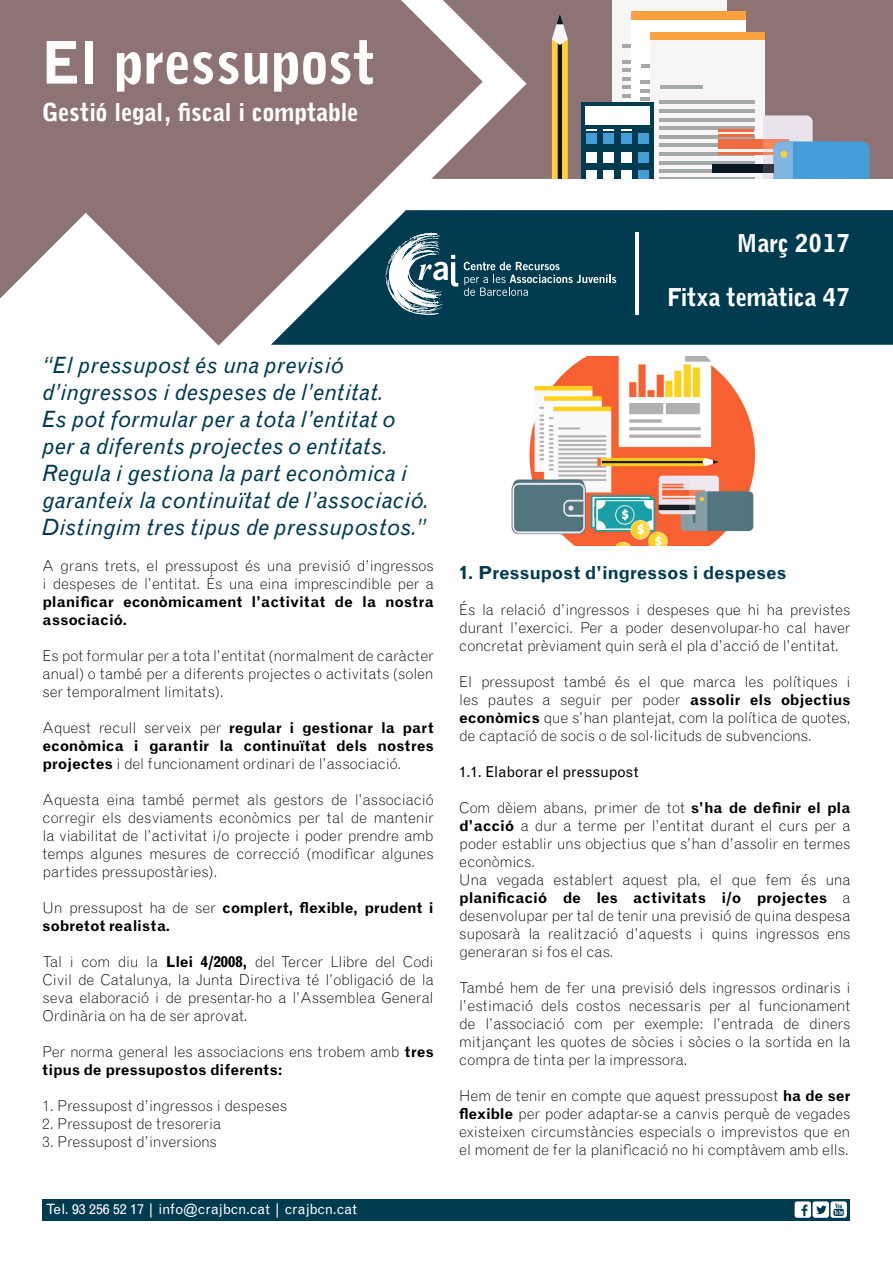
<style>
.page{position:relative;width:893px;height:1263px;background:#fff}
.page>*{position:absolute;margin:0;border:0;box-sizing:border-box;transform-origin:0 0}
.t1{font:900 57px "Grotesque MT Std";letter-spacing:-.005em;color:#fff}
.t2{font:900 24px "Grotesque MT Std";letter-spacing:-.02em;color:#fff}
.t3{font:italic 22.5px/27px "Grotesque MT Std";letter-spacing:.02em;color:#003b4f}
.t4{font:700 18px "Grotesque MT Std";color:#003b4f}
.t5{font:300 15px/18px "Grotesque MT Std";letter-spacing:-.01em;color:#000;text-align:justify}
.t6{font:700 15px/18px "Grotesque MT Std";color:#000}
.t7{font:15px "Grotesque MT Std";letter-spacing:-.005em;color:#000}
.t8{font:14.25px "Grotesque MT Std";color:#fff}
.s1{font-weight:300}
.s2{font-weight:700}
</style>
<div class="page">
<div style="left:43px;top:1199px;width:807px;height:21px;background:#003b4f"></div>
<div style="left:830px;top:1201px;width:17px;height:17px;background:#fff;border-radius:2px"></div>
<svg style="left:795px;top:1201px;width:49px;height:17px"></svg>
<svg style="left:0;top:0;width:431px;height:346px;fill:#8e7374"></svg>
<svg style="left:271px;top:210px;width:622px;height:135px;background:#1b4d5e"></svg>
<svg style="left:431px;top:0;width:462px;height:179px;background:#9e8788"></svg>
<div style="left:612px;top:0;width:115px;height:160px;background:#f7f5f5"></div>
<hr style="left:622px;top:44px;width:43px;height:4px;background:#a3a8a8">
<hr style="left:622px;top:60px;width:95px;height:3px;background:#a3a8a8">
<hr style="left:622px;top:68px;width:95px;height:4px;background:#a3a8a8">
<hr style="left:622px;top:77px;width:95px;height:4px;background:#a3a8a8">
<hr style="left:622px;top:85px;width:95px;height:4px;background:#a3a8a8">
<hr style="left:622px;top:94px;width:95px;height:4px;background:#a3a8a8">
<div style="left:631px;top:11px;width:115px;height:9px;background:#f9a13f"></div>
<div style="left:631px;top:20px;width:115px;height:159px;background:#fff"></div>
<hr style="left:641px;top:65px;width:43px;height:3px;background:#a3a8a8">
<hr style="left:641px;top:80px;width:95px;height:4px;background:#a3a8a8">
<hr style="left:641px;top:89px;width:95px;height:3px;background:#a3a8a8">
<hr style="left:641px;top:97px;width:95px;height:4px;background:#a3a8a8">
<div style="left:650px;top:32px;width:114px;height:9px;background:#f9a13f"></div>
<div style="left:650px;top:41px;width:114px;height:138px;background:#f7f5f5"></div>
<hr style="left:660px;top:85px;width:43px;height:4px;background:#a3a8a8">
<hr style="left:660px;top:101px;width:95px;height:3px;background:#a3a8a8">
<hr style="left:660px;top:109px;width:95px;height:4px;background:#a3a8a8">
<hr style="left:660px;top:118px;width:95px;height:3px;background:#a3a8a8">
<hr style="left:660px;top:126px;width:95px;height:4px;background:#a3a8a8">
<hr style="left:660px;top:135px;width:95px;height:4px;background:#a3a8a8">
<hr style="left:660px;top:143px;width:95px;height:4px;background:#a3a8a8">
<hr style="left:660px;top:152px;width:95px;height:4px;background:#a3a8a8">
<hr style="left:660px;top:161px;width:95px;height:3px;background:#a3a8a8">
<svg style="left:660px;top:169px;width:89px;height:4px"></svg>
<hr style="left:660px;top:178px;width:95px;height:1px;background:#a3a8a8">
<div style="left:712px;top:164px;width:100px;height:8px;background:#091720"></div>
<div style="left:718px;top:139px;width:71px;height:10px;background:#f26a40"></div>
<hr style="left:718px;top:152px;width:71px;height:2px;background:#f26a40">
<hr style="left:718px;top:134px;width:36px;height:2px;background:#f26a40">
<hr style="left:718px;top:129px;width:36px;height:3px;background:#f26a40">
<svg style="left:552px;top:13px;width:16px;height:166px;background:#bb9f44"></svg>
<svg style="left:749px;top:116px;width:120px;height:63px;background:#8aa3bc"></svg>
<div style="left:582px;top:102px;width:72px;height:77px;background:#003b4f"></div>
<div style="left:586px;top:134px;width:10px;height:10px;background:#459dd7"></div>
<div style="left:586px;top:152px;width:10px;height:10px;background:#fff"></div>
<div style="left:586px;top:170px;width:10px;height:9px;background:#fff"></div>
<div style="left:604px;top:134px;width:10px;height:10px;background:#459dd7"></div>
<div style="left:604px;top:152px;width:10px;height:10px;background:#fff"></div>
<div style="left:604px;top:170px;width:10px;height:9px;background:#fff"></div>
<div style="left:621px;top:134px;width:10px;height:10px;background:#459dd7"></div>
<svg style="left:586px;top:129px;width:10px;height:2px"></svg>
<svg style="left:604px;top:129px;width:10px;height:2px"></svg>
<svg style="left:621px;top:129px;width:10px;height:2px"></svg>
<div style="left:621px;top:152px;width:10px;height:10px;background:#fff"></div>
<div style="left:621px;top:170px;width:10px;height:9px;background:#fff"></div>
<div style="left:639px;top:134px;width:10px;height:10px;background:#459dd7"></div>
<div style="left:639px;top:152px;width:10px;height:10px;background:#459dd7"></div>
<div style="left:639px;top:170px;width:10px;height:9px;background:#459dd7"></div>
<div style="left:585px;top:106px;width:65px;height:19px;background:#fff"></div>
<svg style="left:464px;top:262px;width:152px;height:34px;background:#285a6b"></svg>
<svg style="left:385px;top:233px;width:73px;height:82px"></svg>
<hr style="left:635px;top:232px;width:3px;height:83px;background:#fff">
<img style="left:511px;top:356px;width:245px;height:189px">
<h1 class="t1" style="left:43px;top:28px;width:334px">El pressupost</h1>
<h2 class="t2" style="left:43px;top:98px;width:317px">Gestió legal, fiscal i comptable</h2>
<p class="t3" style="left:43px;top:351px;width:388px">“El pressupost és una previsió d’ingressos i despeses de l’entitat.<br>Es pot formular per a tota l’entitat o per a diferents projectes o entitats.<br>Regula i gestiona la part econòmica i garanteix la continuïtat de l’associació.<br>Distingim tres tipus de pressupostos.”</p>
<p class="t5" style="left:43px;top:556px;width:393px">A grans trets, el pressupost és una previsió d’ingressos i despeses de l’entitat. És una eina imprescindible per a</p>
<p class="t6" style="left:43px;top:593px;width:393px">planificar econòmicament l’activitat de la nostra associació.</p>
<p class="t5" style="left:43px;top:646px;width:393px">Es pot formular per a tota l’entitat (normalment de caràcter anual) o també per a diferents projectes o activitats (solen ser temporalment limitats).</p>
<p class="t6" style="left:43px;top:719px;width:393px;text-align:justify"><span class="s1">Aquest recull serveix per</span> regular i gestionar la part econòmica i garantir la continuïtat dels nostres projectes <span class="s1">i del funcionament ordinari de l’associació.</span></p>
<p class="t5" style="left:43px;top:790px;width:393px">Aquesta eina també permet als gestors de l’associació corregir els desviaments econòmics per tal de mantenir la viabilitat de l’activitat i/o projecte i poder prendre amb temps algunes mesures de correcció (modificar algunes partides pressupostàries).</p>
<p class="t6" style="left:43px;top:899px;width:393px"><span class="s1">Un pressupost ha de ser</span> complert, flexible, prudent i sobretot realista.</p>
<p class="t5" style="left:43px;top:952px;width:393px">Tal i com diu la <span class="s2">Llei 4/2008,</span> del Tercer Llibre del Codi Civil de Catalunya, la Junta Directiva té l’obligació de la seva elaboració i de presentar-ho a l’Assemblea General Ordinària on ha de ser aprovat.</p>
<p class="t5" style="left:43px;top:1042px;width:393px">Per norma general les associacions ens trobem amb <span class="s2">tres tipus de pressupostos diferents:</span></p>
<p class="t5" style="left:43px;top:1096px;width:246px">1. Pressupost d’ingressos i despeses</p>
<p class="t5" style="left:43px;top:1114px;width:180px">2. Pressupost de tresoreria</p>
<p class="t5" style="left:43px;top:1132px;width:176px">3. Pressupost d’inversions</p>
<p class="t8" style="left:46px;top:1200px;width:313px">Tel. 93 256 52 17 | info@crajbcn.cat | crajbcn.cat</p>
<h2 class="t2" style="left:737px;top:229px;width:115px">Març 2017</h2>
<h2 class="t2" style="left:667px;top:283px;width:185px">Fitxa temàtica 47</h2>
<p class="t4" style="left:459px;top:562px;width:329px">1. Pressupost d’ingressos i despeses</p>
<p class="t5" style="left:459px;top:601px;width:393px">És la relació d’ingressos i despeses que hi ha previstes durant l’exercici. Per a poder desenvolupar-ho cal haver concretat prèviament quin serà el pla d’acció de l’entitat.</p>
<p class="t5" style="left:459px;top:673px;width:393px">El pressupost també és el que marca les polítiques i les pautes a seguir per poder <span class="s2">assolir els objectius econòmics</span> que s’han plantejat, com la política de quotes, de captació de socis o de sol·licituds de subvencions.</p>
<p class="t7" style="left:459px;top:763px;width:181px">1.1. Elaborar el pressupost</p>
<p class="t5" style="left:459px;top:799px;width:393px;text-align:left">Com dèiem abans, primer de tot <span class="s2">s’ha de definir el pla d’acció</span> a dur a terme per l’entitat durant el curs per a poder establir uns objectius que s’han d’assolir en termes econòmics.<br>Una vegada establert aquest pla, el que fem és una <span class="s2">planificació de les activitats i/o projectes</span> a desenvolupar per tal de tenir una previsió de quina despesa suposarà la realització d’aquests i quins ingressos ens generaran si fos el cas.</p>
<p class="t5" style="left:459px;top:979px;width:393px">També hem de fer una previsió dels ingressos ordinaris i l’estimació dels costos necessaris per al funcionament de l’associació com per exemple: l’entrada de diners mitjançant les quotes de sòcies i sòcies o la sortida en la compra de tinta per la impressora.</p>
<p class="t5" style="left:459px;top:1087px;width:393px">Hem de tenir en compte que aquest pressupost <span class="s2">ha de ser flexible</span> per poder adaptar-se a canvis perquè de vegades existeixen circumstàncies especials o imprevistos que en el moment de fer la planificació no hi comptàvem amb ells.</p>
</div>
